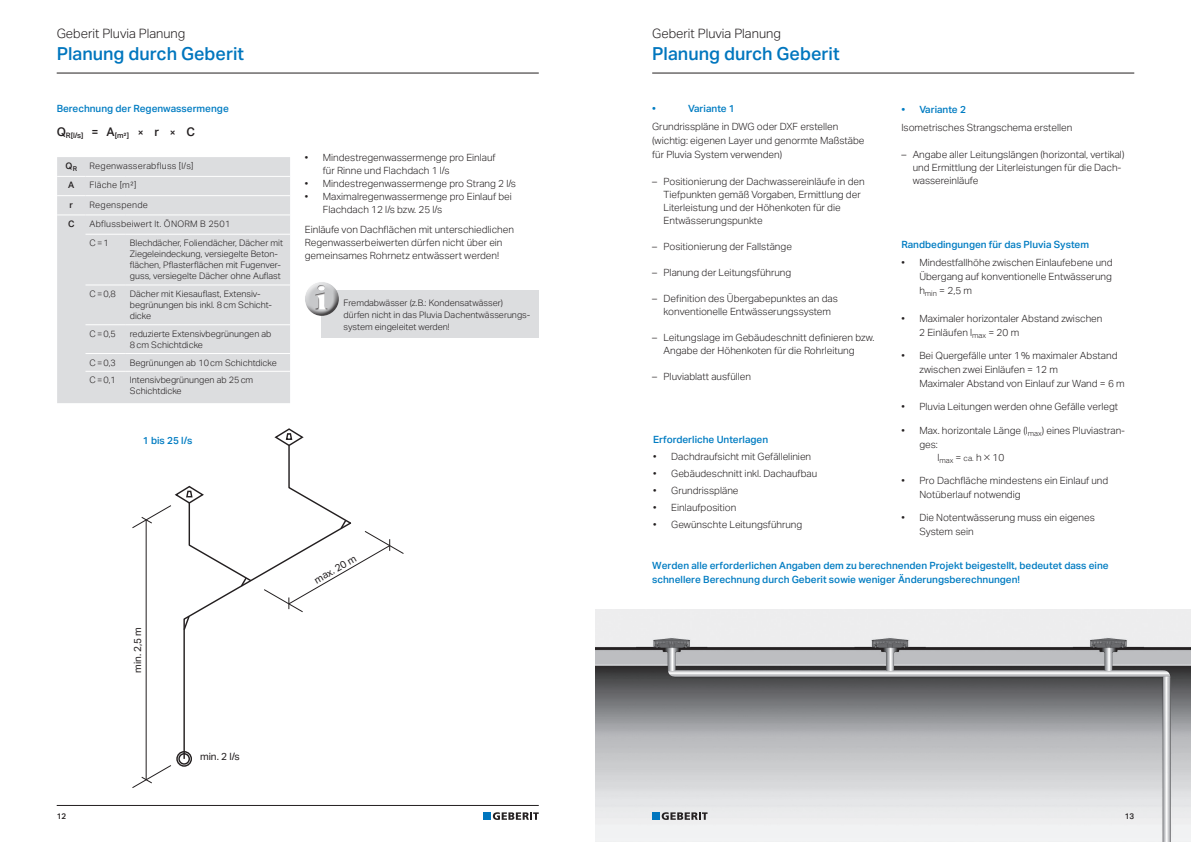
<style>
.page{position:relative;width:1191px;height:842px;background:#fff}
.page>*{position:absolute;margin:0;border:0;box-sizing:border-box;transform-origin:0 0}
.t1{font:500 18px "Aktiv Grotesk Geberit";color:#0076be}
.t2{font:300 13px "Aktiv Grotesk Geberit";color:#231f20}
.t3{font:10.1px "Aktiv Grotesk Geberit";color:#231f20}
.t4{font:300 10px/13px "Aktiv Grotesk Geberit";color:#231f20}
.t5{font:500 10px/14px "Aktiv Grotesk Geberit";color:#007cc2}
.t6{font:300 9px/11px "Aktiv Grotesk Geberit";color:#231f20}
.t7{font:300 9px/19.3px "Aktiv Grotesk Geberit";letter-spacing:.025em;color:#231f20}
.t8{font:500 9px "Aktiv Grotesk Geberit";color:#231f20}
.t9{font:500 8px "Aktiv Grotesk Geberit";color:#231f20}
.t10{font:500 7.5px "Aktiv Grotesk Geberit";color:#231f20}
.s1{font-size:8px}
</style>
<div class="page">
<svg style="left:493px;top:812px;width:46px;height:8px"></svg>
<div style="left:483px;top:812px;width:8px;height:8px;background:#0076be"></div>
<hr style="left:57px;top:805px;width:482px;height:1px;background:#231f20">
<img style="left:596px;top:609px;width:595px;height:233px">
<hr style="left:57px;top:73px;width:482px;height:1px;background:#231f20">
<hr style="left:652px;top:73px;width:482px;height:1px;background:#231f20">
<div style="left:57px;top:157px;width:233px;height:246px;background:#dcdddf"></div>
<svg style="left:57px;top:176px;width:28px;height:1px"></svg>
<hr style="left:85px;top:176px;width:41px;height:1px;background:#fff">
<hr style="left:126px;top:176px;width:164px;height:1px;background:#fff">
<svg style="left:57px;top:195px;width:28px;height:1px"></svg>
<hr style="left:85px;top:195px;width:41px;height:1px;background:#fff">
<hr style="left:126px;top:195px;width:164px;height:1px;background:#fff">
<svg style="left:57px;top:215px;width:28px;height:1px"></svg>
<hr style="left:85px;top:215px;width:41px;height:1px;background:#fff">
<hr style="left:126px;top:215px;width:164px;height:1px;background:#fff">
<hr style="left:85px;top:234px;width:41px;height:1px;background:#fff">
<hr style="left:126px;top:234px;width:164px;height:1px;background:#fff">
<hr style="left:85px;top:285px;width:41px;height:1px;background:#fff">
<hr style="left:126px;top:285px;width:164px;height:1px;background:#fff">
<hr style="left:85px;top:324px;width:41px;height:1px;background:#fff">
<hr style="left:126px;top:324px;width:164px;height:1px;background:#fff">
<hr style="left:85px;top:353px;width:41px;height:1px;background:#fff">
<hr style="left:126px;top:353px;width:164px;height:1px;background:#fff">
<hr style="left:85px;top:371px;width:41px;height:1px;background:#fff">
<hr style="left:126px;top:371px;width:164px;height:1px;background:#fff">
<div style="left:321px;top:290px;width:218px;height:48px;background:#dcdddf"></div>
<div style="left:305px;top:280px;width:36px;height:25px;background:#fff;opacity:.75"></div>
<div style="left:305px;top:287px;width:36px;height:29px;background:#231f20;opacity:.75"></div>
<div style="left:314px;top:284px;width:14px;height:26px;background:#231f20;opacity:.75"></div>
<svg style="left:661px;top:812px;width:46px;height:8px"></svg>
<div style="left:652px;top:812px;width:7px;height:8px;background:#0076be"></div>
<svg style="left:132px;top:764px;width:39px;height:24px"></svg>
<svg style="left:183px;top:447px;width:160px;height:312px"></svg>
<svg style="left:274px;top:428px;width:30px;height:19px"></svg>
<div style="left:176px;top:751px;width:16px;height:16px;border:1px solid #231f20;border-radius:50%"></div>
<div style="left:178px;top:753px;width:12px;height:12px;border:1px solid #231f20;border-radius:50%"></div>
<hr style="left:146px;top:520px;width:1px;height:259px;background:#231f20">
<svg style="left:132px;top:485px;width:121px;height:103px"></svg>
<svg style="left:183px;top:614px;width:8px;height:17px"></svg>
<svg style="left:263px;top:518px;width:141px;height:95px"></svg>
<div style="left:143px;top:437px;width:62px;height:11px;background:#fff"></div>
<h2 class="t2" style="left:57px;top:26px;width:130px">Geberit Pluvia Planung</h2>
<h1 class="t1" style="left:57px;top:42px;width:189px">Planung durch Geberit</h1>
<p class="t5" style="left:57px;top:101px;width:174px">Berechnung der Regenwassermenge</p>
<p class="t10" style="left:57px;top:131px;width:140px"><sup>Q</sup>R[l/s] <sup>=</sup> <sup>A</sup>[m2] <sup>×</sup> <sup>r</sup> <sup>×</sup> <sup>C</sup></p>
<p class="t8" style="left:66px;top:161px;width:13px">Q<sub>R</sub></p>
<p class="t7" style="left:89px;top:156px;width:106px">Regenwasserabfluss [l/s]</p>
<p class="t8" style="left:68px;top:180px;width:8px">A</p>
<p class="t7" style="left:89px;top:176px;width:48px">Fläche [m²]</p>
<p class="t8" style="left:70px;top:199px;width:5px">r</p>
<p class="t7" style="left:89px;top:195px;width:60px">Regenspende</p>
<p class="t8" style="left:68px;top:218px;width:8px">C</p>
<p class="t7" style="left:89px;top:214px;width:142px">Abflussbeiwert lt. ÖNORM B 2501<br>C=1</p>
<p class="t6" style="left:130px;top:238px;width:155px">Blechdächer, Foliendächer, Dächer mit Ziegeleindeckung, versiegelte Beton&shy;flächen, Pflasterflächen mit Fugenver&shy;guss, versiegelte Dächer ohne Auflast</p>
<p class="t6" style="left:89px;top:288px;width:28px">C=0,8</p>
<p class="t6" style="left:130px;top:288px;width:144px">Dächer mit Kiesauflast, Extensiv&shy;begrünungen bis inkl. 8cm Schicht&shy;dicke</p>
<p class="t6" style="left:89px;top:328px;width:28px">C=0,5</p>
<p class="t6" style="left:130px;top:328px;width:143px">reduzierte Extensivbegrünungen ab<br>8cm Schichtdicke</p>
<p class="t6" style="left:89px;top:357px;width:28px">C=0,3</p>
<p class="t6" style="left:130px;top:357px;width:148px">Begrünungen ab 10cm Schichtdicke</p>
<p class="t6" style="left:89px;top:375px;width:28px">C=0,1</p>
<p class="t6" style="left:130px;top:375px;width:125px">Intensivbegrünungen ab 25cm<br>Schichtdicke</p>
<p class="t5" style="left:143px;top:433px;width:51px">1 bis 25 l/s</p>
<p class="t4" style="left:323px;top:151px;width:174px;text-indent:-18px">• Mindestregenwassermenge pro Einlauf für Rinne und Flachdach 1 l/s</p>
<p class="t4" style="left:305px;top:177px;width:213px">• Mindestregenwassermenge pro Strang 2 l/s</p>
<p class="t4" style="left:323px;top:190px;width:190px;text-indent:-18px">• Maximalregenwassermenge pro Einlauf bei<br>Flachdach 12 l/s bzw. 25 l/s</p>
<p class="t4" style="left:305px;top:223px;width:211px">Einläufe von Dachflächen mit unterschiedlichen<br>Regenwasserbeiwerten dürfen nicht über ein gemeinsames Rohrnetz entwässert werden!</p>
<p class="t6" style="left:343px;top:296px;width:188px;line-height:12px">Fremdabwässer (z.B.: Kondensatwässer) dürfen nicht in das Pluvia Dachentwässerungs&shy;system eingeleitet werden!</p>
<p class="t9" style="left:57px;top:812px;width:11px">12</p>
<p class="t3" style="left:131px;top:673px;width:48px;rotate:-90deg">min. 2,5 m</p>
<p class="t3" style="left:200px;top:751px;width:41px">min. 2 l/s</p>
<p class="t3" style="left:312px;top:575px;width:48px;rotate:-30deg">max. 20 m</p>
<h2 class="t2" style="left:652px;top:26px;width:130px">Geberit Pluvia Planung</h2>
<h1 class="t1" style="left:652px;top:42px;width:189px">Planung durch Geberit</h1>
<p class="t5" style="left:652px;top:101px;width:5px">•</p>
<p class="t5" style="left:688px;top:101px;width:48px">Variante 1</p>
<p class="t4" style="left:652px;top:120px;width:214px;line-height:14px">Grundrisspläne in DWG oder DXF erstellen (wichtig: eigenen Layer und genormte Maßstäbe für Pluvia System verwenden)</p>
<p class="t4" style="left:663px;top:175px;width:203px;text-indent:-11px">– Positionierung der Dachwassereinläufe in den Tiefpunkten gemäß Vorgaben, Ermittlung der Literleistung und der Höhenkoten für die Entwässerungspunkte</p>
<p class="t4" style="left:652px;top:240px;width:141px">– Positionierung der Fallstänge</p>
<p class="t4" style="left:652px;top:266px;width:141px">– Planung der Leitungsführung</p>
<p class="t4" style="left:652px;top:292px;width:187px;text-align:center">– Definition des Übergabepunktes an das konventionelle Entwässerungssystem</p>
<p class="t4" style="left:663px;top:331px;width:212px;text-indent:-11px">– Leitungslage im Gebäudeschnitt definieren bzw.<br>Angabe der Höhenkoten für die Rohrleitung</p>
<p class="t4" style="left:652px;top:370px;width:100px">– Pluviablatt ausfüllen</p>
<p class="t5" style="left:653px;top:432px;width:116px">Erforderliche Unterlagen</p>
<p class="t4" style="left:653px;top:450px;width:159px">• Dachdraufsicht mit Gefällelinien</p>
<p class="t4" style="left:653px;top:467px;width:165px">• Gebäudeschnitt inkl. Dachaufbau</p>
<p class="t4" style="left:653px;top:484px;width:87px">• Grundrisspläne</p>
<p class="t4" style="left:653px;top:501px;width:85px">• Einlaufposition</p>
<p class="t4" style="left:653px;top:518px;width:151px">• Gewünschte Leitungsführung</p>
<p class="t5" style="left:901px;top:102px;width:66px">• Variante 2</p>
<p class="t4" style="left:901px;top:121px;width:172px">Isometrisches Strangschema erstellen</p>
<p class="t4" style="left:912px;top:148px;width:213px;text-indent:-11px">– Angabe aller Leitungslängen (horizontal, vertikal) und Ermittlung der Literleistungen für die Dach&shy;wassereinläufe</p>
<p class="t5" style="left:901px;top:237px;width:189px">Randbedingungen für das Pluvia System</p>
<p class="t4" style="left:919px;top:256px;width:195px;line-height:14px;text-align:justify;text-indent:-18px">• Mindestfallhöhe zwischen Einlaufebene und Übergang auf konventionelle Entwässerung h<sub>min</sub> = 2,5 m</p>
<p class="t4" style="left:919px;top:311px;width:185px;line-height:14px;text-indent:-18px">• Maximaler horizontaler Abstand zwischen<br>2 Einläufen l<sub>max</sub> = 20 m</p>
<p class="t4" style="left:919px;top:349px;width:207px;line-height:14px;text-indent:-18px">• Bei Quergefälle unter 1% maximaler Abstand zwischen zwei Einläufen = 12 m<br>Maximaler Abstand von Einlauf zur Wand = 6 m</p>
<p class="t4" style="left:901px;top:400px;width:218px">• Pluvia Leitungen werden ohne Gefälle verlegt</p>
<p class="t4" style="left:919px;top:423px;width:207px;line-height:14px;text-indent:-18px">• Max. horizontale Länge (l<sub>max</sub>) eines Pluviastran&shy;ges:</p>
<p class="t4" style="left:937px;top:451px;width:69px">l<sub>max</sub> = <span class="s1">ca.</span> h ✕ 10</p>
<p class="t4" style="left:919px;top:474px;width:190px;line-height:14px;text-indent:-18px">• Pro Dachfläche mindestens ein Einlauf und<br>Notüberlauf notwendig</p>
<p class="t4" style="left:919px;top:511px;width:177px;line-height:14px;text-indent:-18px">• Die Notentwässerung muss ein eigenes<br>System sein</p>
<p class="t5" style="left:652px;top:558px;width:458px">Werden alle erforderlichen Angaben dem zu berechnenden Projekt beigestellt, bedeutet dass eine schnellere Berechnung durch Geberit sowie weniger Änderungsberechnungen!</p>
<p class="t9" style="left:1124px;top:812px;width:11px">13</p>
</div>
